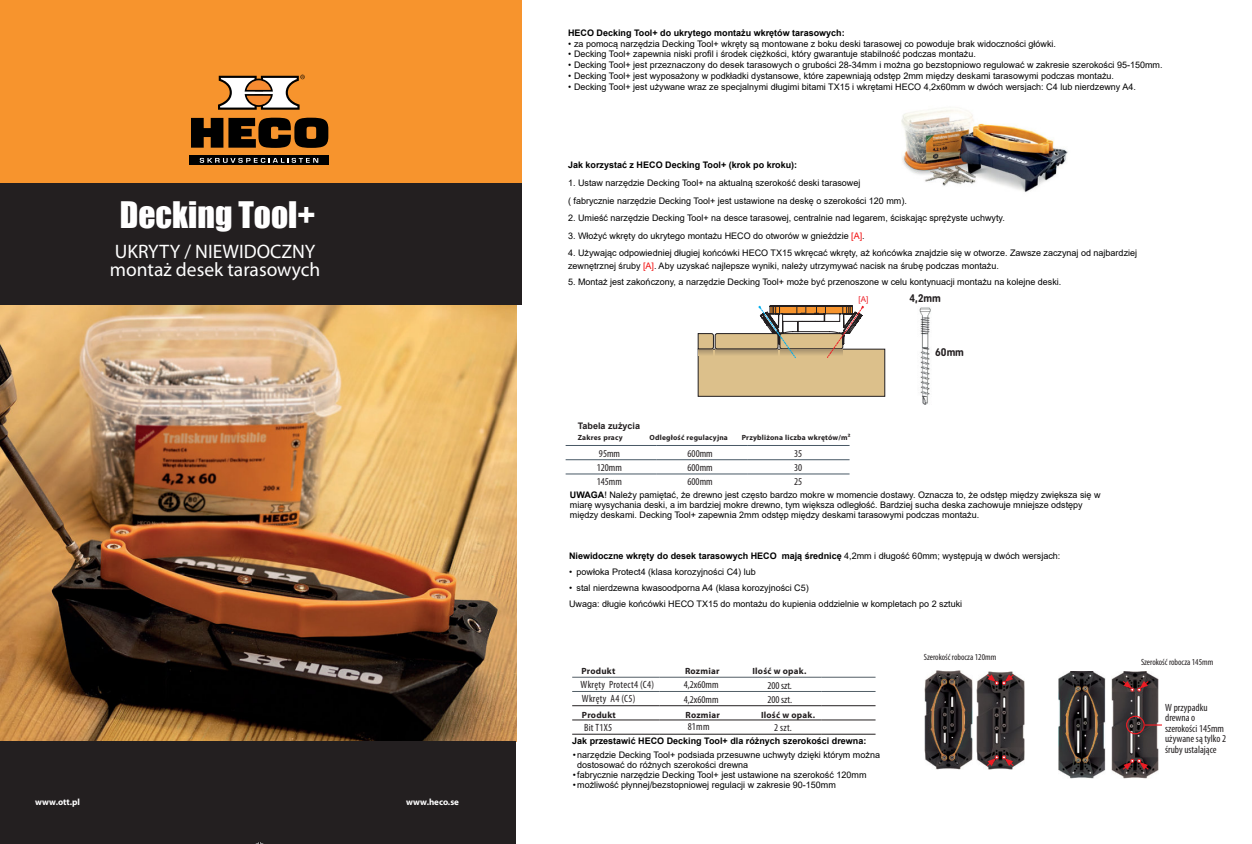
<style>
.page{position:relative;width:1252px;height:844px;background:#fff}
.page>*{position:absolute;margin:0;border:0;box-sizing:border-box;transform-origin:0 0}
.t1{font:33.6px "Impact";color:#fff}
.t2{font:19.5px/18px "Myriad Pro";color:#fff}
.t3{font:700 11.1px "Uniform Rnd Cond";color:#231f20}
.t4{font:condensed 10.5px/10.5px "Myriad Pro";color:#231f20}
.t5{font:condensed 10.5px "Myriad Pro";letter-spacing:.025em;color:#231f20}
.t6{font:9px/10.1px "Arial";color:#000}
.t7{font:700 9px "Arial";color:#000}
.t8{font:700 9px "Myriad Pro";letter-spacing:.025em;color:#231f20}
.t9{font:condensed 9px "Myriad Pro";color:#231f20}
.t10{font:700 9px "Myriad Pro";color:#fff}
.t11{font:700 9px "Arial";color:#231f20}
.t12{font:7.95px "Arial";color:#ed1c24}
.t13{font:700 7.5px "Myriad Pro";letter-spacing:.025em;color:#231f20}
.s1{color:#f20d0d}
.s2{font-weight:700}
.s3{font-weight:400}
</style>
<div class="page">
<img style="left:901px;top:110px;width:167px;height:82px">
<img style="left:0;top:305px;width:516px;height:436px">
<div style="left:0;top:0;width:522px;height:183px;background:#f7942d"></div>
<div style="left:0;top:741px;width:516px;height:102px;background:#231f20"></div>
<div style="left:0;top:183px;width:522px;height:122px;background:#231f20"></div>
<div style="left:189px;top:155px;width:140px;height:10px;background:#000"></div>
<svg style="left:218px;top:75px;width:87px;height:35px"></svg>
<svg style="left:191px;top:118px;width:137px;height:30px"></svg>
<svg style="left:200px;top:158px;width:118px;height:5px"></svg>
<hr style="left:532px;top:0;width:32px;height:1px;background:#000">
<svg style="left:0;top:843px;width:18px;height:1px"></svg>
<hr style="left:532px;top:843px;width:32px;height:1px;background:#000">
<svg style="left:248px;top:842px;width:23px;height:2px"></svg>
<div style="left:698px;top:349px;width:187px;height:47px;background:#dcc08b"></div>
<svg style="left:698px;top:349px;width:15px;height:6px"></svg>
<svg style="left:715px;top:349px;width:43px;height:6px"></svg>
<div style="left:715px;top:333px;width:63px;height:16px;background:#dcc08b;border:1px solid #231f20;border-radius:2px"></div>
<svg style="left:698px;top:333px;width:15px;height:16px"></svg>
<svg style="left:758px;top:305px;width:106px;height:54px"></svg>
<img style="left:919px;top:307px;width:12px;height:98px">
<hr style="left:566px;top:445px;width:90px;height:1px;background:#485966">
<hr style="left:656px;top:445px;width:91px;height:1px;background:#485966">
<hr style="left:747px;top:445px;width:102px;height:1px;background:#485966">
<hr style="left:566px;top:459px;width:90px;height:1px;background:#485966">
<hr style="left:656px;top:459px;width:91px;height:1px;background:#485966">
<hr style="left:747px;top:459px;width:102px;height:1px;background:#485966">
<hr style="left:566px;top:473px;width:90px;height:1px;background:#485966">
<hr style="left:656px;top:473px;width:91px;height:1px;background:#485966">
<hr style="left:747px;top:473px;width:102px;height:1px;background:#485966">
<hr style="left:572px;top:677px;width:88px;height:1px;background:#525e66">
<hr style="left:660px;top:677px;width:71px;height:1px;background:#525e66">
<hr style="left:731px;top:677px;width:91px;height:1px;background:#525e66">
<hr style="left:822px;top:677px;width:53px;height:1px;background:#525e66">
<hr style="left:572px;top:691px;width:88px;height:1px;background:#525e66">
<hr style="left:660px;top:691px;width:71px;height:1px;background:#525e66">
<hr style="left:731px;top:691px;width:91px;height:1px;background:#525e66">
<hr style="left:822px;top:691px;width:53px;height:1px;background:#525e66">
<hr style="left:572px;top:705px;width:88px;height:1px;background:#231f20">
<hr style="left:660px;top:705px;width:71px;height:1px;background:#231f20">
<hr style="left:731px;top:705px;width:91px;height:1px;background:#231f20">
<hr style="left:822px;top:705px;width:53px;height:1px;background:#231f20">
<hr style="left:572px;top:719px;width:88px;height:1px;background:#231f20">
<hr style="left:660px;top:719px;width:71px;height:1px;background:#231f20">
<hr style="left:731px;top:719px;width:91px;height:1px;background:#231f20">
<hr style="left:822px;top:719px;width:53px;height:1px;background:#231f20">
<hr style="left:572px;top:734px;width:88px;height:1px;background:#231f20">
<hr style="left:660px;top:734px;width:71px;height:1px;background:#231f20">
<hr style="left:731px;top:734px;width:91px;height:1px;background:#231f20">
<hr style="left:822px;top:734px;width:53px;height:1px;background:#231f20">
<img style="left:1058px;top:671px;width:47px;height:108px">
<img style="left:1112px;top:671px;width:46px;height:108px">
<img style="left:924px;top:670px;width:48px;height:99px">
<img style="left:977px;top:671px;width:47px;height:98px">
<svg style="left:986px;top:674px;width:28px;height:10px"></svg>
<svg style="left:1122px;top:680px;width:27px;height:11px"></svg>
<svg style="left:986px;top:755px;width:28px;height:11px"></svg>
<svg style="left:1122px;top:759px;width:27px;height:11px"></svg>
<div style="left:1126px;top:715px;width:18px;height:19px;border:1px solid #ed1c24;border-radius:50%"></div>
<svg style="left:1144px;top:724px;width:18px;height:1px"></svg>
<h1 class="t1" style="left:120px;top:201px;width:197px">Decking Tool+</h1>
<h2 class="t2" style="left:110px;top:244px;width:212px">UKRYTY / NIEWIDOCZNY montaż desek tarasowych</h2>
<p class="t10" style="left:35px;top:798px;width:46px">www.ott.pl</p>
<p class="t10" style="left:406px;top:798px;width:54px">www.heco.se</p>
<p class="t7" style="left:568px;top:29px;width:278px">HECO Decking Tool+ do ukrytego montażu wkrętów tarasowych:</p>
<p class="t6" style="left:568px;top:39px;width:489px">• za pomocą narzędzia Decking Tool+ wkręty są montowane z boku deski tarasowej co powoduje brak widoczności główki.</p>
<p class="t6" style="left:568px;top:50px;width:409px">• Decking Tool+ zapewnia niski profil i środek ciężkości, który gwarantuje stabilność podczas montażu.</p>
<p class="t6" style="left:568px;top:61px;width:596px">• Decking Tool+ jest przeznaczony do desek tarasowych o grubości 28-34mm i można go bezstopniowo regulować w zakresie szerokości 95-150mm.</p>
<p class="t6" style="left:568px;top:72px;width:547px">• Decking Tool+ jest wyposażony w podkładki dystansowe, które zapewniają odstęp 2mm między deskami tarasowymi podczas montażu.</p>
<p class="t6" style="left:568px;top:82px;width:569px">• Decking Tool+ jest używane wraz ze specjalnymi długimi bitami TX15 i wkrętami HECO 4,2x60mm w dwóch wersjach: C4 lub nierdzewny A4.</p>
<p class="t7" style="left:568px;top:162px;width:231px">Jak korzystać z HECO Decking Tool+ (krok po kroku):</p>
<p class="t6" style="left:568px;top:175px;width:340px;line-height:17.5px">1. Ustaw narzędzie Decking Tool+ na aktualną szerokość deski tarasowej<br>( fabrycznie narzędzie Decking Tool+ jest ustawione na deskę o szerokości 120 mm).</p>
<p class="t6" style="left:568px;top:214px;width:438px">2. Umieść narzędzie Decking Tool+ na desce tarasowej, centralnie nad legarem, ściskając sprężyste uchwyty.</p>
<p class="t6" style="left:568px;top:231px;width:298px">3. Włożyć wkręty do ukrytego montażu HECO do otworów w gnieździe <span class="s1">[A]</span>.</p>
<p class="t6" style="left:568px;top:247px;width:570px;line-height:13px">4. Używając odpowiedniej długiej końcówki HECO TX15 wkręcać wkręty, aż końcówka znajdzie się w otworze. Zawsze zaczynaj od najbardziej zewnętrznej śruby <span class="s1">[A]</span>. Aby uzyskać najlepsze wyniki, należy utrzymywać nacisk na śrubę podczas montażu.</p>
<p class="t6" style="left:568px;top:278px;width:495px">5. Montaż jest zakończony, a narzędzie Decking Tool+ może być przenoszone w celu kontynuacji montażu na kolejne deski.</p>
<p class="t12" style="left:858px;top:296px;width:11px">[A]</p>
<p class="t3" style="left:909px;top:293px;width:33px">4,2mm</p>
<p class="t11" style="left:578px;top:422px;width:64px">Tabela zużycia</p>
<p class="t13" style="left:578px;top:434px;width:46px">Zakres pracy</p>
<p class="t13" style="left:649px;top:434px;width:80px">Odległość regulacyjna</p>
<p class="t13" style="left:742px;top:434px;width:110px">Przybliżona liczba wkrętów/m²</p>
<p class="t4" style="left:599px;top:448px;width:23px">95mm</p>
<p class="t4" style="left:687px;top:448px;width:27px">600mm</p>
<p class="t4" style="left:794px;top:448px;width:10px">35</p>
<p class="t4" style="left:597px;top:463px;width:27px">120mm</p>
<p class="t4" style="left:687px;top:463px;width:27px">600mm</p>
<p class="t4" style="left:794px;top:463px;width:10px">30</p>
<p class="t4" style="left:597px;top:477px;width:27px">145mm</p>
<p class="t4" style="left:687px;top:477px;width:27px">600mm</p>
<p class="t4" style="left:794px;top:477px;width:10px">25</p>
<p class="t3" style="left:935px;top:347px;width:30px">60mm</p>
<p class="t6" style="left:570px;top:490px;width:532px"><span class="s2">UWAGA</span>! Należy pamiętać, że drewno jest często bardzo mokre w momencie dostawy. Oznacza to, że odstęp między zwiększa się w miarę wysychania deski, a im bardziej mokre drewno, tym większa odległość. Bardziej sucha deska zachowuje mniejsze odstępy między deskami. Decking Tool+ zapewnia 2mm odstęp między deskami tarasowymi podczas montażu.</p>
<p class="t7" style="left:569px;top:552px;width:493px">Niewidoczne wkręty do desek tarasowych HECO mają średnicę <span class="s3">4,2mm i długość 60mm; występują w dwóch wersjach:</span></p>
<p class="t6" style="left:569px;top:568px;width:188px">• powłoka Protect4 (klasa korozyjności C4) lub</p>
<p class="t6" style="left:569px;top:581px;width:395px;line-height:16px">• stal nierdzewna kwasoodporna A4 (klasa korozyjności C5)<br>Uwaga: długie końcówki HECO TX15 do montażu do kupienia oddzielnie w kompletach po 2 sztuki</p>
<p class="t8" style="left:581px;top:667px;width:35px">Produkt</p>
<p class="t8" style="left:685px;top:667px;width:36px">Rozmiar</p>
<p class="t8" style="left:752px;top:667px;width:55px">Ilość w opak.</p>
<p class="t5" style="left:580px;top:680px;width:75px">Wkręty Protect4 (C4)</p>
<p class="t4" style="left:684px;top:680px;width:36px">4,2x60mm</p>
<p class="t4" style="left:767px;top:678px;width:26px;line-height:14.2px">200 szt.<br>200 szt.</p>
<p class="t8" style="left:582px;top:711px;width:35px">Produkt</p>
<p class="t8" style="left:685px;top:711px;width:36px">Rozmiar</p>
<p class="t8" style="left:761px;top:711px;width:55px">Ilość w opak.</p>
<p class="t5" style="left:582px;top:694px;width:55px">Wkręty A4 (C5)</p>
<p class="t4" style="left:684px;top:694px;width:36px">4,2x60mm</p>
<p class="t4" style="left:584px;top:723px;width:30px">Bit T1X5</p>
<p class="t4" style="left:688px;top:722px;width:23px">81mm</p>
<p class="t4" style="left:774px;top:722px;width:19px">2 szt.</p>
<p class="t7" style="left:572px;top:737px;width:296px">Jak przestawić HECO Decking Tool+ dla różnych szerokości drewna:</p>
<p class="t6" style="left:577px;top:750px;width:304px;text-indent:-4px">• narzędzie Decking Tool+ podsiada przesuwne uchwyty dzięki którym można dostosować do różnych szerokości drewna</p>
<p class="t6" style="left:573px;top:770px;width:295px">• fabrycznie narzędzie Decking Tool+ jest ustawione na szerokość 120mm</p>
<p class="t6" style="left:573px;top:780px;width:265px">• możliwość płynnej/bezstopniowej regulacji w zakresie 90-150mm</p>
<p class="t9" style="left:924px;top:653px;width:74px">Szerokość robocza 120mm</p>
<p class="t9" style="left:1141px;top:658px;width:74px">Szerokość robocza 145mm</p>
<p class="t4" style="left:1165px;top:703px;width:63px">W przypadku drewna o szerokości 145mm używane są tylko 2 śruby ustalające</p>
</div>
